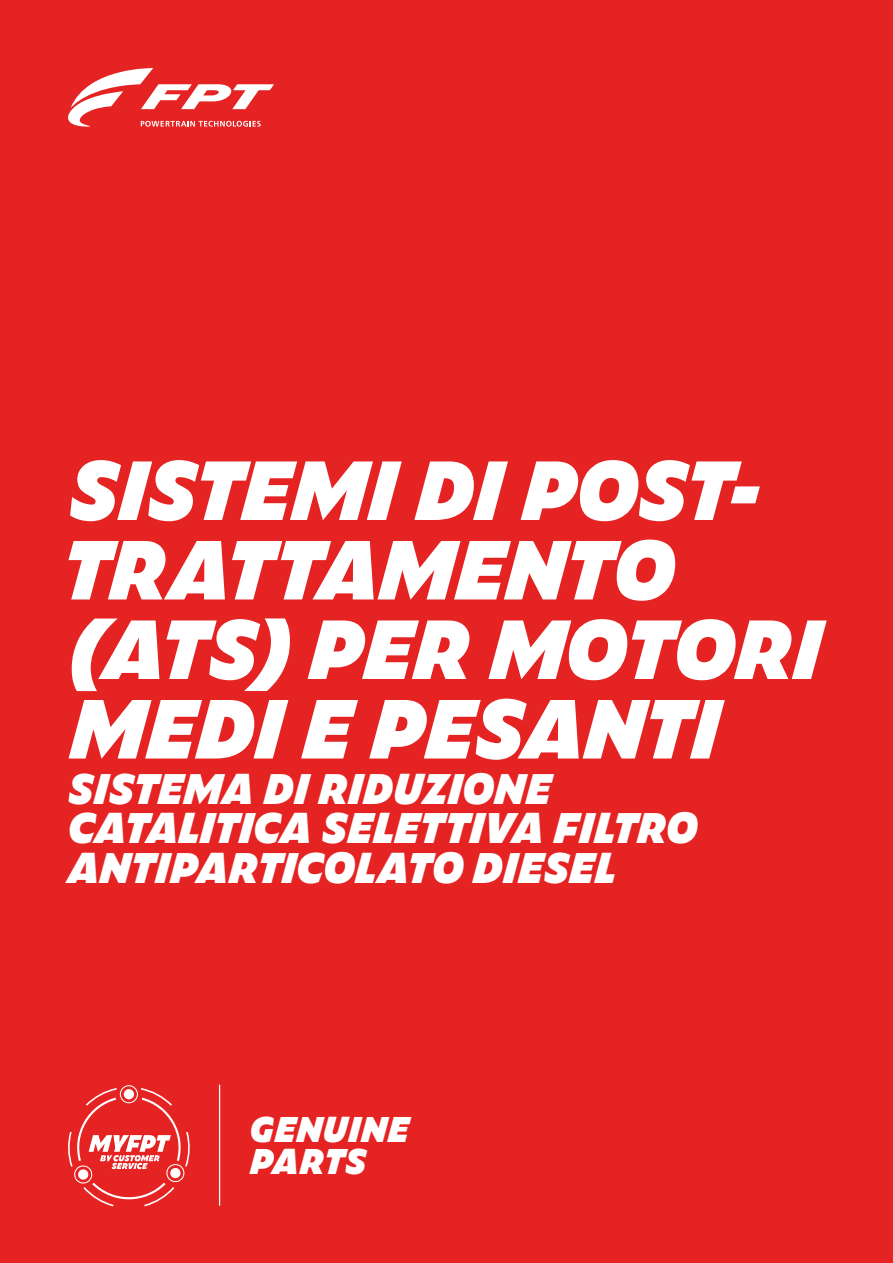
<style>
.page{position:relative;width:893px;height:1263px;background:#e52322}
.page>*{position:absolute;margin:0;border:0;box-sizing:border-box;transform-origin:0 0}
.Titolo_cover{font:italic 900 78px/79.5px "Zeitung Micro Pro";letter-spacing:-.025em;color:#fff}
.Titolo_cover-2{font:italic 900 39.9px/39.9px "Zeitung Micro Pro";letter-spacing:-.025em;color:#fff}
.t1{font:italic 900 33.3px/31.2px "Zeitung Micro Pro";color:#fff}
</style>
<div class="page">
<svg style="left:68px;top:68px;width:206px;height:59px"></svg>
<hr style="left:219px;top:1084px;width:1px;height:122px;background:#fff">
<svg style="left:68px;top:1085px;width:122px;height:121px"></svg>
<p class="Titolo_cover" style="left:68px;top:446px;width:694px">SISTEMI DI POST-</p>
<p class="Titolo_cover" style="left:61px;top:525px;width:763px">TRATTAMENTO (ATS) PER MOTORI<br>MEDI E PESANTI</p>
<p class="Titolo_cover-2" style="left:68px;top:766px;width:632px">SISTEMA DI RIDUZIONE<br>CATALITICA SELETTIVA FILTRO<br>ANTIPARTICOLATO DIESEL</p>
<p class="t1" style="left:250px;top:1112px;width:161px">GENUINE<br>PARTS</p>
</div>
